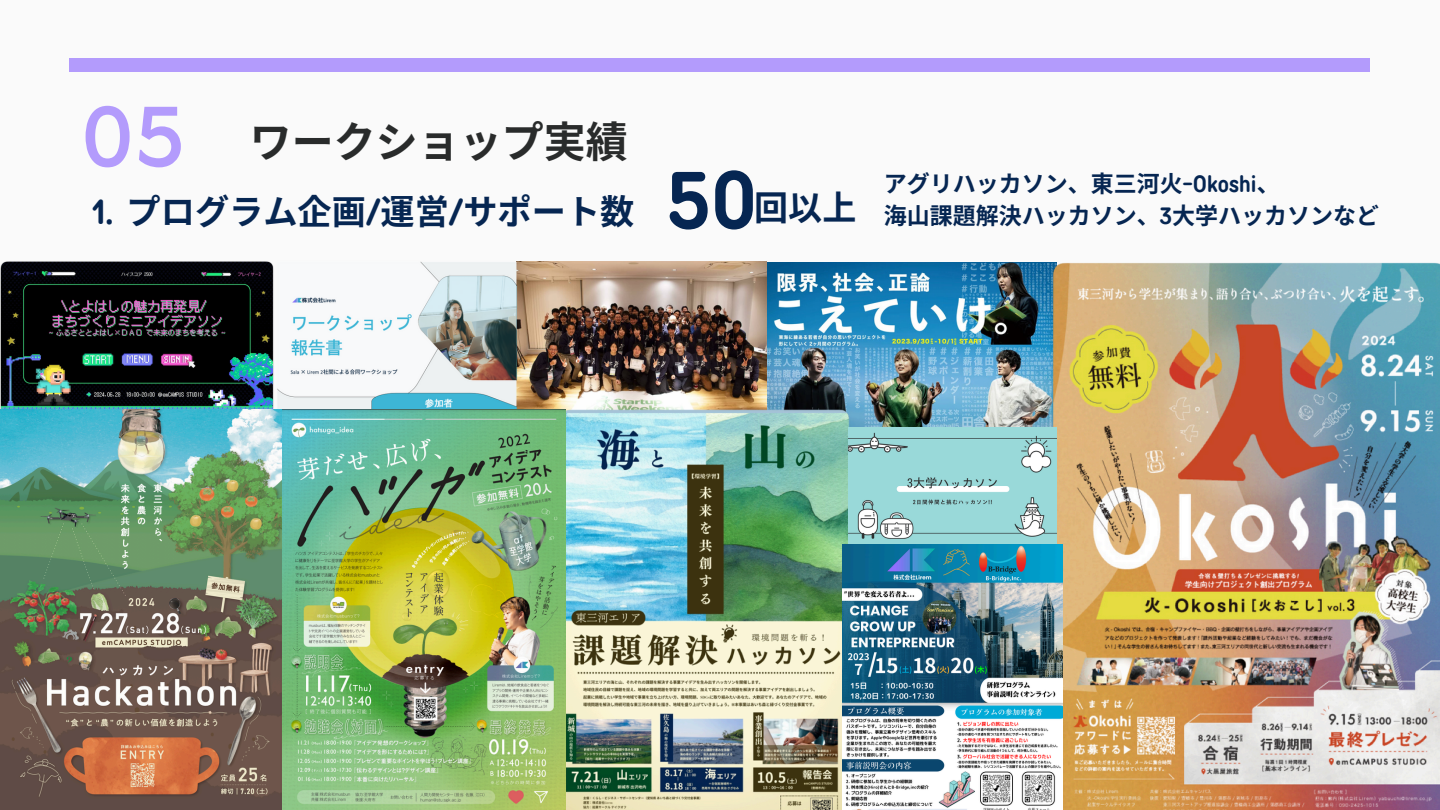
<style>
.page{position:relative;width:1440px;height:810px;background:#fafafa}
.page>*{position:absolute;margin:0;border:0;box-sizing:border-box;transform-origin:0 0}
.t1{font:700 80px "TT Rounds Condensed";color:#062652}
.t2{font:700 42px "Noto Sans CJ Ksc";color:#292b2b}
.t3{font:700 34.2px "Noto Sans CJ Ksc";color:#062652}
.t4{font:700 34px "Noto Sans CJ Ksc";color:#062652}
.t5{font:700 23px "Noto Sans CJ Ksc";color:#062652}
.s1{font-family:"Now";font-weight:500;font-size:80px;color:#9370fe}
.s2{font-family:"TT Rounds Condensed"}
</style>
<div class="page">
<div style="left:70px;top:58px;width:1300px;height:14px;background:#b39bfc"></div>
<img style="left:528px;top:261px;width:522px;height:167px">
<img style="left:1050px;top:262px;width:390px;height:548px">
<img style="left:566px;top:410px;width:285px;height:400px">
<img style="left:0;top:261px;width:267px;height:149px">
<img style="left:267px;top:261px;width:261px;height:149px">
<img style="left:849px;top:428px;width:208px;height:117px">
<img style="left:0;top:410px;width:566px;height:400px">
<img style="left:842px;top:545px;width:221px;height:265px">
<p class="t2" style="left:80px;top:108px;width:548px"><span class="s1">05</span> ワークショップ実績</p>
<p class="t3" style="left:92px;top:185px;width:542px"><span class="s2">1.</span> プログラム企画<span class="s2">/</span>運営<span class="s2">/</span>サポート数</p>
<h1 class="t1" style="left:666px;top:152px;width:92px">50</h1>
<p class="t4" style="left:754px;top:181px;width:104px">回以上</p>
<h2 class="t5" style="left:884px;top:166px;width:397px">アグリハッカソン、東三河火<span class="s2">-Okoshi</span>、</h2>
<p class="t5" style="left:884px;top:197px;width:497px">海山課題解決ハッカソン、<span class="s2">3</span>大学ハッカソンなど</p>
</div>
